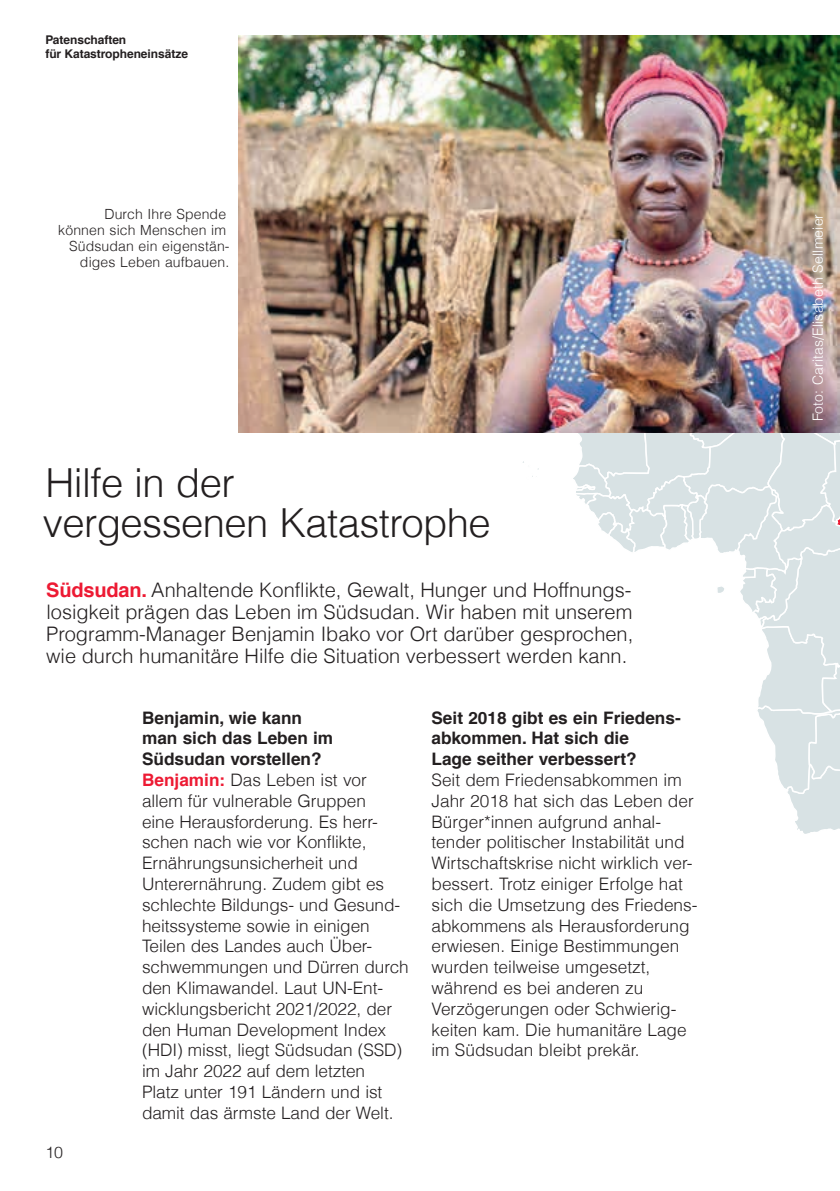
<style>
.page{position:relative;width:840px;height:1191px;background:#fff}
.page>*{position:absolute;margin:0;border:0;box-sizing:border-box;transform-origin:0 0}
.t1{font:300 40px/40px "Helvetica LT Com";letter-spacing:-.015em;color:#231f20}
.t2{font:300 20px/22px "Helvetica LT Com";color:#231f20;text-align:justify}
.t3{font:300 17.2px/20.8px "Helvetica LT Com";letter-spacing:-.005em;color:#231f20}
.t4{font:700 17.2px/20.8px "Helvetica LT Com";color:#231f20}
.t5{font:300 16px "Helvetica LT Com";color:#231f20}
.t6{font:300 14px/16px "Helvetica LT Com";letter-spacing:.01em;color:#231f20;text-align:right}
.t7{font:300 14px "Helvetica LT Com";letter-spacing:.01em;color:#fff}
.t8{font:700 12px/14px "Helvetica LT Com";letter-spacing:-.005em;color:#231f20}
.s1{font-weight:700;color:#ed1a33}
.s2{font-weight:700}
</style>
<div class="page">
<svg style="left:569px;top:432px;width:270px;height:402px"></svg>
<img style="left:238px;top:35px;width:601px;height:397px">
<p class="t8" style="left:45px;top:32px;width:144px">Patenschaften<br>für Katastropheneinsätze</p>
<p class="t6" style="left:58px;top:206px;width:173px">Durch Ihre Spende können sich Menschen im<br>Südsudan ein eigenstän&shy;diges Leben aufbauen.</p>
<p class="t7" style="left:808px;top:421px;width:209px;rotate:-90deg">Foto: Caritas/Elisabeth Sellmeier</p>
<h1 class="t1" style="left:43px;top:462px;width:449px">Hilfe in der<br>vergessenen Katastrophe</h1>
<p class="t2" style="left:46px;top:578px;width:588px"><span class="s1">Südsudan.</span> Anhaltende Konflikte, Gewalt, Hunger und Hoffnungs&shy;losigkeit prägen das Leben im Südsudan. Wir haben mit unserem Programm-Manager Benjamin Ibako vor Ort darüber gesprochen, wie durch humanitäre Hilfe die Situation verbessert werden kann.</p>
<p class="t5" style="left:45px;top:1142px;width:19px">10</p>
<p class="t3" style="left:142px;top:707px;width:268px"><span class="s2">Benjamin, wie kann<br>man sich das Leben im<br>Südsudan vorstellen?<br></span><span class="s1">Benjamin:</span> Das Leben ist vor allem für vulnerable Gruppen<br>eine Herausforderung. Es herr&shy;schen nach wie vor Konflikte,<br>Ernährungsunsicherheit und<br>Unterernährung. Zudem gibt es schlechte Bildungs- und Gesund&shy;heitssysteme sowie in einigen<br>Teilen des Landes auch Über&shy;schwemmungen und Dürren durch den Klimawandel. Laut UN-Ent&shy;wicklungsbericht 2021/2022, der den Human Development Index (HDI) misst, liegt Südsudan (SSD) im Jahr 2022 auf dem letzten<br>Platz unter 191 Ländern und ist damit das ärmste Land der Welt.</p>
<p class="t4" style="left:431px;top:707px;width:251px">Seit 2018 gibt es ein Friedens&shy;abkommen. Hat sich die<br>Lage seither verbessert?</p>
<p class="t3" style="left:431px;top:769px;width:267px">Seit dem Friedensabkommen im<br>Jahr 2018 hat sich das Leben der<br>Bürger*innen aufgrund anhal&shy;tender politischer Instabilität und<br>Wirtschaftskrise nicht wirklich ver&shy;bessert. Trotz einiger Erfolge hat sich die Umsetzung des Friedens&shy;abkommens als Herausforderung erwiesen. Einige Bestimmungen wurden teilweise umgesetzt, während es bei anderen zu<br>Verzögerungen oder Schwierig&shy;keiten kam. Die humanitäre Lage im Südsudan bleibt prekär.</p>
</div>
